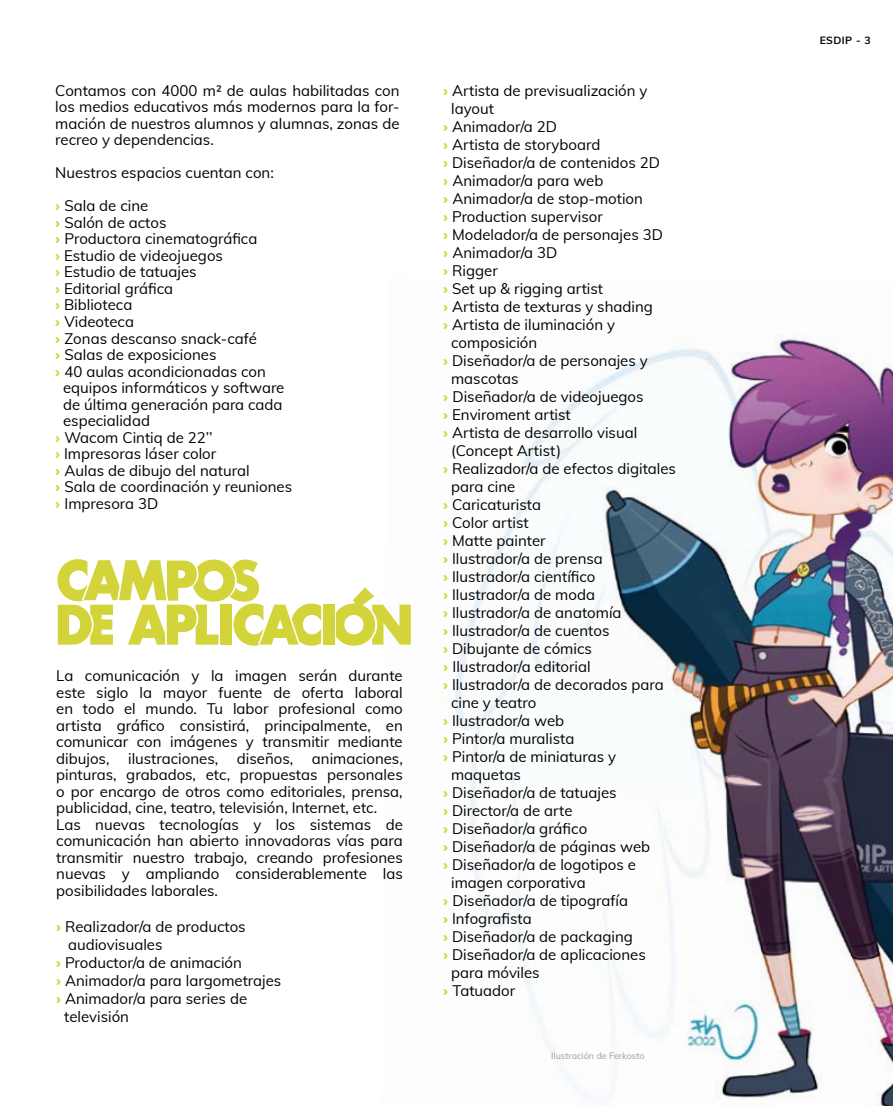
<style>
.page{position:relative;width:893px;height:1106px;background:#fff}
.page>*{position:absolute;margin:0;border:0;box-sizing:border-box;transform-origin:0 0}
.t1{font:15px/16.5px "Muli";color:#000;text-align:justify}
.t2{font:700 10.5px "Muli";letter-spacing:.04em;color:#000}
.t3{font:9px "Muli";color:#9d9d9c}
.s1{font-weight:900;color:#d2d43a}
</style>
<div class="page">
<img style="left:455px;top:334px;width:438px;height:772px">
<div style="left:323px;top:604px;width:11px;height:40px;background:#d2d43a"></div>
<svg style="left:336px;top:587px;width:75px;height:58px"></svg>
<svg style="left:57px;top:559px;width:264px;height:87px"></svg>
<p class="t1" style="left:55px;top:81px;width:346px">Contamos con 4000 m2 de aulas habilitadas con los medios educativos más modernos para la for&shy;mación de nuestros alumnos y alumnas, zonas de recreo y dependencias.</p>
<p class="t1" style="left:55px;top:164px;width:220px">Nuestros espacios cuentan con:</p>
<p class="t1" style="left:55px;top:197px;width:95px"><span class="s1">›</span> Sala de cine</p>
<p class="t1" style="left:55px;top:213px;width:113px"><span class="s1">›</span> Salón de actos</p>
<p class="t1" style="left:55px;top:230px;width:204px"><span class="s1">›</span> Productora cinematográfica</p>
<p class="t1" style="left:55px;top:246px;width:169px"><span class="s1">›</span> Estudio de videojuegos</p>
<p class="t1" style="left:55px;top:263px;width:143px"><span class="s1">›</span> Estudio de tatuajes</p>
<p class="t1" style="left:55px;top:279px;width:119px"><span class="s1">›</span> Editorial gráfica</p>
<p class="t1" style="left:55px;top:296px;width:79px"><span class="s1">›</span> Biblioteca</p>
<p class="t1" style="left:55px;top:313px;width:80px"><span class="s1">›</span> Videoteca</p>
<p class="t1" style="left:55px;top:329px;width:203px"><span class="s1">›</span> Zonas descanso snack-café</p>
<p class="t1" style="left:55px;top:346px;width:163px"><span class="s1">›</span> Salas de exposiciones</p>
<p class="t1" style="left:55px;top:362px;width:212px"><span class="s1">›</span> 40 aulas acondicionadas con</p>
<p class="t1" style="left:63px;top:379px;width:223px">equipos informáticos y software</p>
<p class="t1" style="left:63px;top:395px;width:221px">de última generación para cada</p>
<p class="t1" style="left:63px;top:412px;width:88px">especialidad</p>
<p class="t1" style="left:55px;top:428px;width:159px"><span class="s1">›</span> Wacom Cintiq de 22’’</p>
<p class="t1" style="left:55px;top:445px;width:163px"><span class="s1">›</span> Impresoras láser color</p>
<p class="t1" style="left:55px;top:461px;width:196px"><span class="s1">›</span> Aulas de dibujo del natural</p>
<p class="t1" style="left:55px;top:478px;width:238px"><span class="s1">›</span> Sala de coordinación y reuniones</p>
<p class="t1" style="left:55px;top:494px;width:105px"><span class="s1">›</span> Impresora 3D</p>
<p class="t1" style="left:56px;top:667px;width:348px;text-align:left">La comunicación y la imagen serán durante este siglo la mayor fuente de oferta laboral en todo el mundo. Tu labor profesional como artista gráfico consistirá, principalmente, en comunicar con imágenes y transmitir mediante dibujos, ilustraciones, diseños, animaciones, pinturas, grabados, etc, propuestas personales o por encargo de otros como editoriales, prensa, publicidad, cine, teatro, televisión, Internet, etc.<br>Las nuevas tecnologías y los sistemas de comunicación han abierto innovadoras vías para transmitir nuestro trabajo, creando profesiones nuevas y ampliando considerablemente las posibilidades laborales.</p>
<p class="t1" style="left:56px;top:917px;width:191px"><span class="s1">›</span> Realizador/a de productos</p>
<p class="t1" style="left:68px;top:935px;width:96px">audiovisuales</p>
<p class="t1" style="left:56px;top:953px;width:187px"><span class="s1">›</span> Productor/a de animación</p>
<p class="t1" style="left:56px;top:971px;width:227px"><span class="s1">›</span> Animador/a para largometrajes</p>
<p class="t1" style="left:56px;top:989px;width:192px"><span class="s1">›</span> Animador/a para series de</p>
<p class="t1" style="left:64px;top:1007px;width:66px">televisión</p>
<p class="t1" style="left:443px;top:82px;width:206px"><span class="s1">›</span> Artista de previsualización y</p>
<p class="t1" style="left:451px;top:100px;width:44px">layout</p>
<p class="t1" style="left:443px;top:118px;width:115px"><span class="s1">›</span> Animador/a 2D</p>
<p class="t1" style="left:443px;top:136px;width:159px"><span class="s1">›</span> Artista de storyboard</p>
<p class="t1" style="left:443px;top:154px;width:218px"><span class="s1">›</span> Diseñador/a de contenidos 2D</p>
<p class="t1" style="left:443px;top:172px;width:162px"><span class="s1">›</span> Animador/a para web</p>
<p class="t1" style="left:443px;top:190px;width:201px"><span class="s1">›</span> Animador/a de stop-motion</p>
<p class="t1" style="left:443px;top:208px;width:161px"><span class="s1">›</span> Production supervisor</p>
<p class="t1" style="left:443px;top:226px;width:221px"><span class="s1">›</span> Modelador/a de personajes 3D</p>
<p class="t1" style="left:443px;top:244px;width:116px"><span class="s1">›</span> Animador/a 3D</p>
<p class="t1" style="left:443px;top:262px;width:56px"><span class="s1">›</span> Rigger</p>
<p class="t1" style="left:443px;top:280px;width:161px"><span class="s1">›</span> Set up &amp; rigging artist</p>
<p class="t1" style="left:443px;top:298px;width:211px"><span class="s1">›</span> Artista de texturas y shading</p>
<p class="t1" style="left:443px;top:316px;width:173px"><span class="s1">›</span> Artista de iluminación y</p>
<p class="t1" style="left:451px;top:334px;width:88px">composición</p>
<p class="t1" style="left:443px;top:352px;width:206px"><span class="s1">›</span> Diseñador/a de personajes y</p>
<p class="t1" style="left:451px;top:370px;width:69px">mascotas</p>
<p class="t1" style="left:443px;top:388px;width:202px"><span class="s1">›</span> Diseñador/a de videojuegos</p>
<p class="t1" style="left:443px;top:406px;width:129px"><span class="s1">›</span> Enviroment artist</p>
<p class="t1" style="left:443px;top:424px;width:195px"><span class="s1">›</span> Artista de desarrollo visual</p>
<p class="t1" style="left:451px;top:442px;width:112px">(Concept Artist)</p>
<p class="t1" style="left:443px;top:460px;width:234px"><span class="s1">›</span> Realizador/a de efectos digitales</p>
<p class="t1" style="left:451px;top:478px;width:66px">para cine</p>
<p class="t1" style="left:443px;top:496px;width:99px"><span class="s1">›</span> Caricaturista</p>
<p class="t1" style="left:443px;top:514px;width:87px"><span class="s1">›</span> Color artist</p>
<p class="t1" style="left:443px;top:532px;width:104px"><span class="s1">›</span> Matte painter</p>
<p class="t1" style="left:443px;top:550px;width:161px"><span class="s1">›</span> Ilustrador/a de prensa</p>
<p class="t1" style="left:443px;top:568px;width:154px"><span class="s1">›</span> Ilustrador/a científico</p>
<p class="t1" style="left:443px;top:586px;width:153px"><span class="s1">›</span> Ilustrador/a de moda</p>
<p class="t1" style="left:443px;top:604px;width:180px"><span class="s1">›</span> Ilustrador/a de anatomía</p>
<p class="t1" style="left:443px;top:622px;width:168px"><span class="s1">›</span> Ilustrador/a de cuentos</p>
<p class="t1" style="left:443px;top:640px;width:150px"><span class="s1">›</span> Dibujante de cómics</p>
<p class="t1" style="left:443px;top:658px;width:149px"><span class="s1">›</span> Ilustrador/a editorial</p>
<p class="t1" style="left:443px;top:676px;width:222px"><span class="s1">›</span> Ilustrador/a de decorados para</p>
<p class="t1" style="left:451px;top:694px;width:87px">cine y teatro</p>
<p class="t1" style="left:443px;top:712px;width:122px"><span class="s1">›</span> Ilustrador/a web</p>
<p class="t1" style="left:443px;top:730px;width:133px"><span class="s1">›</span> Pintor/a muralista</p>
<p class="t1" style="left:443px;top:748px;width:174px"><span class="s1">›</span> Pintor/a de miniaturas y</p>
<p class="t1" style="left:451px;top:766px;width:71px">maquetas</p>
<p class="t1" style="left:443px;top:784px;width:175px"><span class="s1">›</span> Diseñador/a de tatuajes</p>
<p class="t1" style="left:443px;top:802px;width:131px"><span class="s1">›</span> Director/a de arte</p>
<p class="t1" style="left:443px;top:820px;width:145px"><span class="s1">›</span> Diseñador/a gráfico</p>
<p class="t1" style="left:443px;top:838px;width:208px"><span class="s1">›</span> Diseñador/a de páginas web</p>
<p class="t1" style="left:443px;top:856px;width:194px"><span class="s1">›</span> Diseñador/a de logotipos e</p>
<p class="t1" style="left:451px;top:874px;width:136px">imagen corporativa</p>
<p class="t1" style="left:443px;top:892px;width:186px"><span class="s1">›</span> Diseñador/a de tipografía</p>
<p class="t1" style="left:443px;top:910px;width:90px"><span class="s1">›</span> Infografista</p>
<p class="t1" style="left:443px;top:928px;width:191px"><span class="s1">›</span> Diseñador/a de packaging</p>
<p class="t1" style="left:443px;top:946px;width:204px"><span class="s1">›</span> Diseñador/a de aplicaciones</p>
<p class="t1" style="left:451px;top:964px;width:90px">para móviles</p>
<p class="t1" style="left:443px;top:982px;width:74px"><span class="s1">›</span> Tatuador</p>
<p class="t3" style="left:551px;top:1049px;width:95px">Ilustración de Ferkosto</p>
<p class="t2" style="left:820px;top:32px;width:52px">ESDIP - 3</p>
</div>
